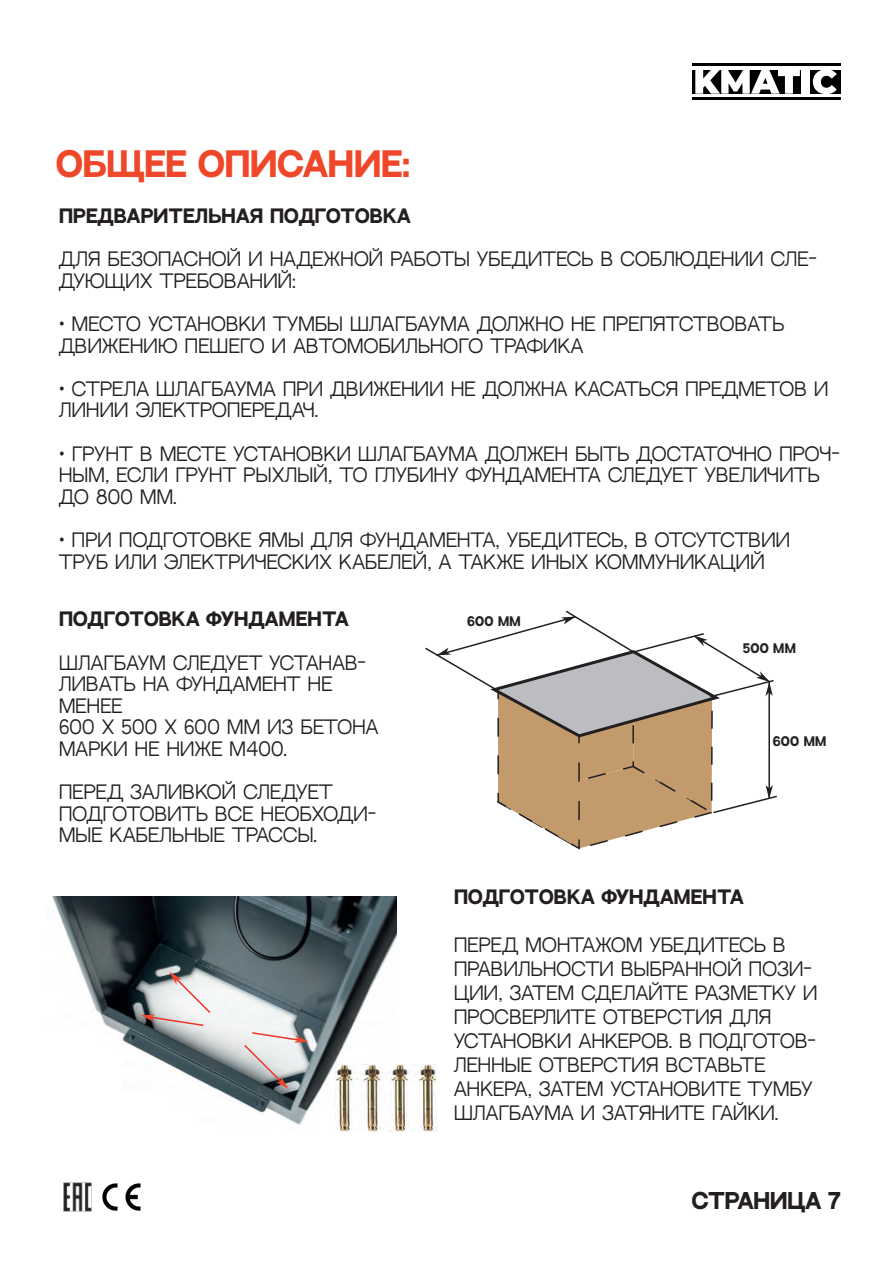
<style>
.page{position:relative;width:893px;height:1263px;background:#fff}
.page>*{position:absolute;margin:0;border:0;box-sizing:border-box;transform-origin:0 0}
.t1{font:700 33px "Neutral Face";color:#ef472a}
.t2{font:700 21px "Neutral Face";color:#231f20}
.t3{font:18px/21.6px "Neutral Face";letter-spacing:.015em;color:#231f20}
.t4{font:700 18px "Neutral Face";letter-spacing:.015em;color:#231f20}
.t5{font:700 12px "Neutral Face";letter-spacing:.015em;color:#231f20}
</style>
<div class="page">
<hr style="left:692px;top:64px;width:148px;height:2px;background:#000001">
<hr style="left:692px;top:97px;width:148px;height:3px;background:#000001">
<div style="left:692px;top:70px;width:148px;height:23px;background:#000001"></div>
<svg style="left:695px;top:70px;width:105px;height:24px"></svg>
<div style="left:802px;top:70px;width:8px;height:24px;background:#fff"></div>
<svg style="left:813px;top:70px;width:24px;height:24px"></svg>
<img style="left:64px;top:1182px;width:28px;height:29px">
<img style="left:102px;top:1183px;width:39px;height:28px">
<svg style="left:425px;top:610px;width:352px;height:240px"></svg>
<img style="left:52px;top:896px;width:345px;height:229px">
<svg style="left:243px;top:1031px;width:65px;height:58px;background:#bcb8b9"></svg>
<svg style="left:141px;top:972px;width:71px;height:55px"></svg>
<img style="left:336px;top:1065px;width:100px;height:67px">
<h1 class="t1" style="left:56px;top:141px;width:355px">ОБЩЕЕ ОПИСАНИЕ:</h1>
<p class="t4" style="left:59px;top:204px;width:353px">ПРЕДВАРИТЕЛЬНАЯ ПОДГОТОВКА</p>
<p class="t3" style="left:59px;top:248px;width:759px">ДЛЯ БЕЗОПАСНОЙ И НАДЕЖНОЙ РАБОТЫ УБЕДИТЕСЬ В СОБЛЮДЕНИИ СЛЕ-<br>ДУЮЩИХ ТРЕБОВАНИЙ:</p>
<p class="t3" style="left:59px;top:312px;width:727px">• МЕСТО УСТАНОВКИ ТУМБЫ ШЛАГБАУМА ДОЛЖНО НЕ ПРЕПЯТСТВОВАТЬ<br>ДВИЖЕНИЮ ПЕШЕГО И АВТОМОБИЛЬНОГО ТРАФИКА</p>
<p class="t3" style="left:59px;top:377px;width:771px">• СТРЕЛА ШЛАГБАУМА ПРИ ДВИЖЕНИИ НЕ ДОЛЖНА КАСАТЬСЯ ПРЕДМЕТОВ И<br>ЛИНИИ ЭЛЕКТРОПЕРЕДАЧ.</p>
<p class="t3" style="left:59px;top:442px;width:782px">• ГРУНТ В МЕСТЕ УСТАНОВКИ ШЛАГБАУМА ДОЛЖЕН БЫТЬ ДОСТАТОЧНО ПРОЧ-<br>НЫМ, ЕСЛИ ГРУНТ РЫХЛЫЙ, ТО ГЛУБИНУ ФУНДАМЕНТА СЛЕДУЕТ УВЕЛИЧИТЬ<br>ДО 800 ММ.</p>
<p class="t3" style="left:59px;top:528px;width:733px">• ПРИ ПОДГОТОВКЕ ЯМЫ ДЛЯ ФУНДАМЕНТА, УБЕДИТЕСЬ, В ОТСУТСТВИИ<br>ТРУБ ИЛИ ЭЛЕКТРИЧЕСКИХ КАБЕЛЕЙ, А ТАКЖЕ ИНЫХ КОММУНИКАЦИЙ</p>
<p class="t4" style="left:59px;top:607px;width:291px">ПОДГОТОВКА ФУНДАМЕНТА</p>
<p class="t3" style="left:59px;top:651px;width:321px">ШЛАГБАУМ СЛЕДУЕТ УСТАНАВ-<br>ЛИВАТЬ НА ФУНДАМЕНТ НЕ<br>МЕНЕЕ<br>600 X 500 X 600 ММ ИЗ БЕТОНА<br>МАРКИ НЕ НИЖЕ М400.</p>
<p class="t3" style="left:59px;top:781px;width:318px">ПЕРЕД ЗАЛИВКОЙ СЛЕДУЕТ<br>ПОДГОТОВИТЬ ВСЕ НЕОБХОДИ-<br>МЫЕ КАБЕЛЬНЫЕ ТРАССЫ.</p>
<p class="t5" style="left:467px;top:613px;width:55px">600 ММ</p>
<p class="t5" style="left:743px;top:640px;width:54px">500 ММ</p>
<p class="t5" style="left:773px;top:733px;width:55px">600 ММ</p>
<p class="t4" style="left:454px;top:885px;width:291px">ПОДГОТОВКА ФУНДАМЕНТА</p>
<p class="t3" style="left:454px;top:933px;width:365px;line-height:24px">ПЕРЕД МОНТАЖОМ УБЕДИТЕСЬ В<br>ПРАВИЛЬНОСТИ ВЫБРАННОЙ ПОЗИ-<br>ЦИИ, ЗАТЕМ СДЕЛАЙТЕ РАЗМЕТКУ И<br>ПРОСВЕРЛИТЕ ОТВЕРСТИЯ ДЛЯ<br>УСТАНОВКИ АНКЕРОВ. В ПОДГОТОВ-<br>ЛЕННЫЕ ОТВЕРСТИЯ ВСТАВЬТЕ<br>АНКЕРА, ЗАТЕМ УСТАНОВИТЕ ТУМБУ<br>ШЛАГБАУМА И ЗАТЯНИТЕ ГАЙКИ.</p>
<p class="t2" style="left:692px;top:1186px;width:151px">СТРАНИЦА 7</p>
</div>
